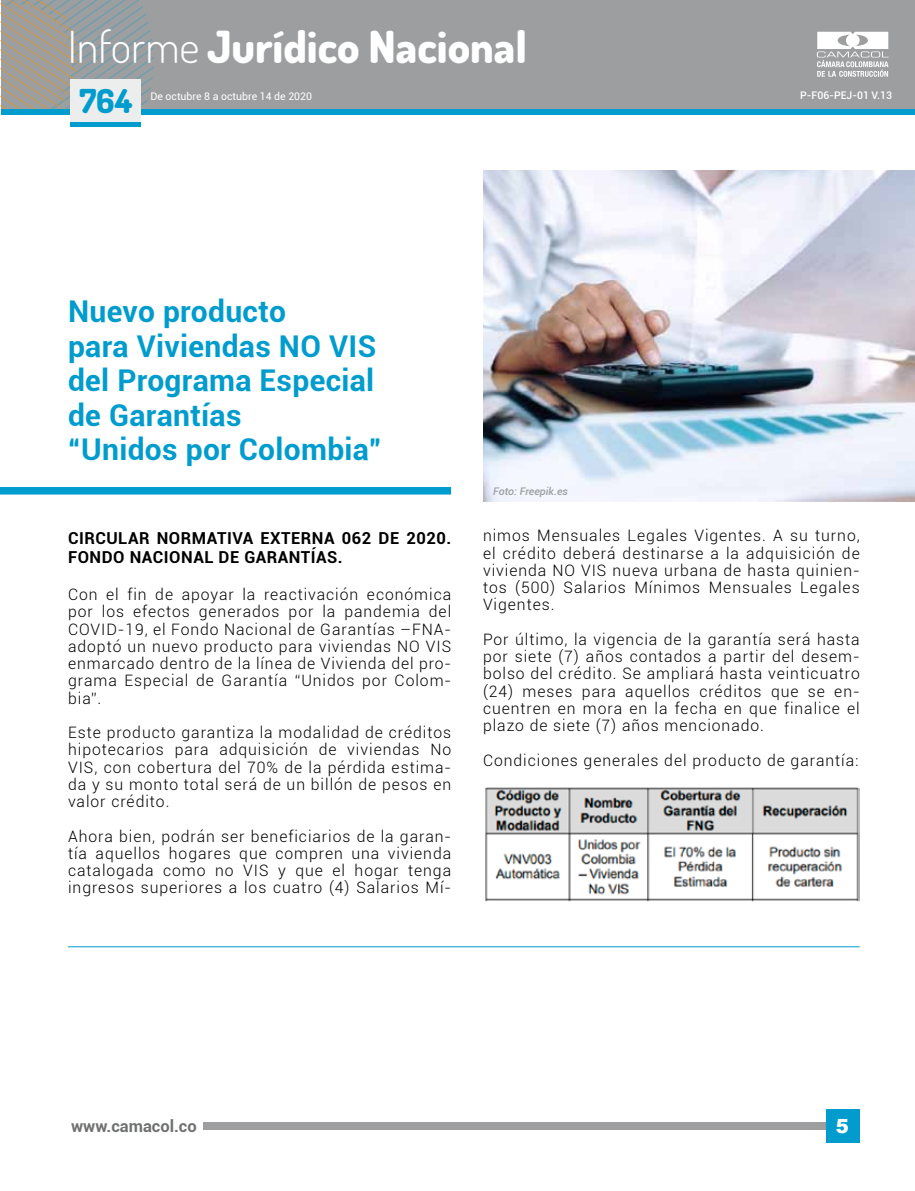
<style>
.page{position:relative;width:915px;height:1191px;background:#fff}
.page>*{position:absolute;margin:0;border:0;box-sizing:border-box;transform-origin:0 0}
.t1{font:800 44.25px "Dosis";color:#fff}
.t2{font:800 33px "Dosis";color:#009cce}
.t3{font:700 30px/34.5px "Roboto";letter-spacing:.01em;color:#009cce}
.t4{font:900 19.5px "Roboto";color:#fff}
.t5{font:900 19.5px "Arial";color:#fff}
.t6{font:700 16.5px/19.5px "Roboto";letter-spacing:.03em;color:#000}
.t7{font:700 16.5px "Roboto";color:#707172}
.t8{font:300 15.75px/17.2px "Roboto";letter-spacing:.06em;color:#000;text-align:justify}
.t9{font:10.5px "Roboto";color:#fff}
.t10{font:500 10.5px "Roboto";color:#fff}
.t11{font:italic 500 10.5px "Roboto";color:#9c9e9f}
.s1{font-weight:300}
</style>
<div class="page">
<div style="left:203px;top:1122px;width:655px;height:7px;background:#9c9e9f"></div>
<div style="left:825px;top:1109px;width:33px;height:34px;background:#009cce"></div>
<div style="left:1px;top:0;width:913px;height:108px;background:#9c9e9f"></div>
<div style="left:1px;top:109px;width:913px;height:5px;background:#009cce"></div>
<svg style="left:1px;top:0;width:158px;height:109px"></svg>
<svg style="left:817px;top:32px;width:71px;height:45px"></svg>
<div style="left:70px;top:122px;width:70px;height:5px;background:#009cce"></div>
<div style="left:70px;top:79px;width:70px;height:43px;background:#eceded"></div>
<img style="left:483px;top:170px;width:431px;height:332px">
<div style="left:0;top:487px;width:451px;height:7px;background:#009cce"></div>
<img style="left:485px;top:787px;width:374px;height:114px">
<hr style="left:68px;top:946px;width:791px;height:1px;background:#009cce">
<h1 class="t1" style="left:68px;top:18px;width:460px"><span class="s1">Informe</span> Jurídico Nacional</h1>
<h2 class="t2" style="left:79px;top:80px;width:54px">764</h2>
<p class="t9" style="left:150px;top:89px;width:163px">De octubre 8 a octubre 14 de 2020</p>
<h3 class="t3" style="left:68px;top:293px;width:315px">Nuevo producto<br>para Viviendas NO VIS del Programa Especial de Garantías<br>“Unidos por Colombia”</h3>
<p class="t11" style="left:493px;top:484px;width:76px">Foto: Freepik.es</p>
<p class="t10" style="left:800px;top:87px;width:93px">P-F06-PEJ-01 V.13</p>
<p class="t6" style="left:68px;top:527px;width:384px">Ci rcular Normativa Externa 062 de 2020.<br>Fondo Nacional de Garantías.</p>
<p class="t8" style="left:68px;top:585px;width:384px">Con el fin de apoyar la reactivación económica por los efectos generados por la pandemia del COVID-19, el Fondo Nacional de Garantías –FNA&shy;adoptó un nuevo producto para viviendas NO VIS enmarcado dentro de la línea de Vivienda del pro&shy;grama Especial de Garantía “Unidos por Colom&shy;bia”.</p>
<p class="t8" style="left:68px;top:723px;width:384px">Este producto garantiza la modalidad de créditos hipotecarios para adquisición de viviendas No VIS, con cobertura del 70% de la pérdida estima&shy;da y su monto total será de un billón de pesos en valor crédito.</p>
<p class="t8" style="left:68px;top:827px;width:384px">Ahora bien, podrán ser beneficiarios de la garan&shy;tía aquellos hogares que compren una vivienda catalogada como no VIS y que el hogar tenga ingresos superiores a los cuatro (4) Salarios Mí-</p>
<p class="t8" style="left:483px;top:526px;width:378px">nimos Mensuales Legales Vigentes. A su turno, el crédito deberá destinarse a la adquisición de vivienda NO VIS nueva urbana de hasta quinien&shy;tos (500) Salarios Mínimos Mensuales Legales Vigentes.</p>
<p class="t8" style="left:483px;top:630px;width:378px">Por último, la vigencia de la garantía será hasta por siete (7) años contados a partir del desem&shy;bolso del crédito. Se ampliará hasta veinticuatro (24) meses para aquellos créditos que se en&shy;cuentren en mora en la fecha en que finalice el plazo de siete (7) años mencionado.</p>
<p class="t8" style="left:483px;top:751px;width:377px">Condiciones generales del producto de garantía:</p>
<p class="t5" style="left:835px;top:1111px;width:15px">5</p>
<p class="t7" style="left:71px;top:1114px;width:127px">www.camacol.co</p>
<p class="t4" style="left:836px;top:1114px;width:13px">1</p>
</div>
